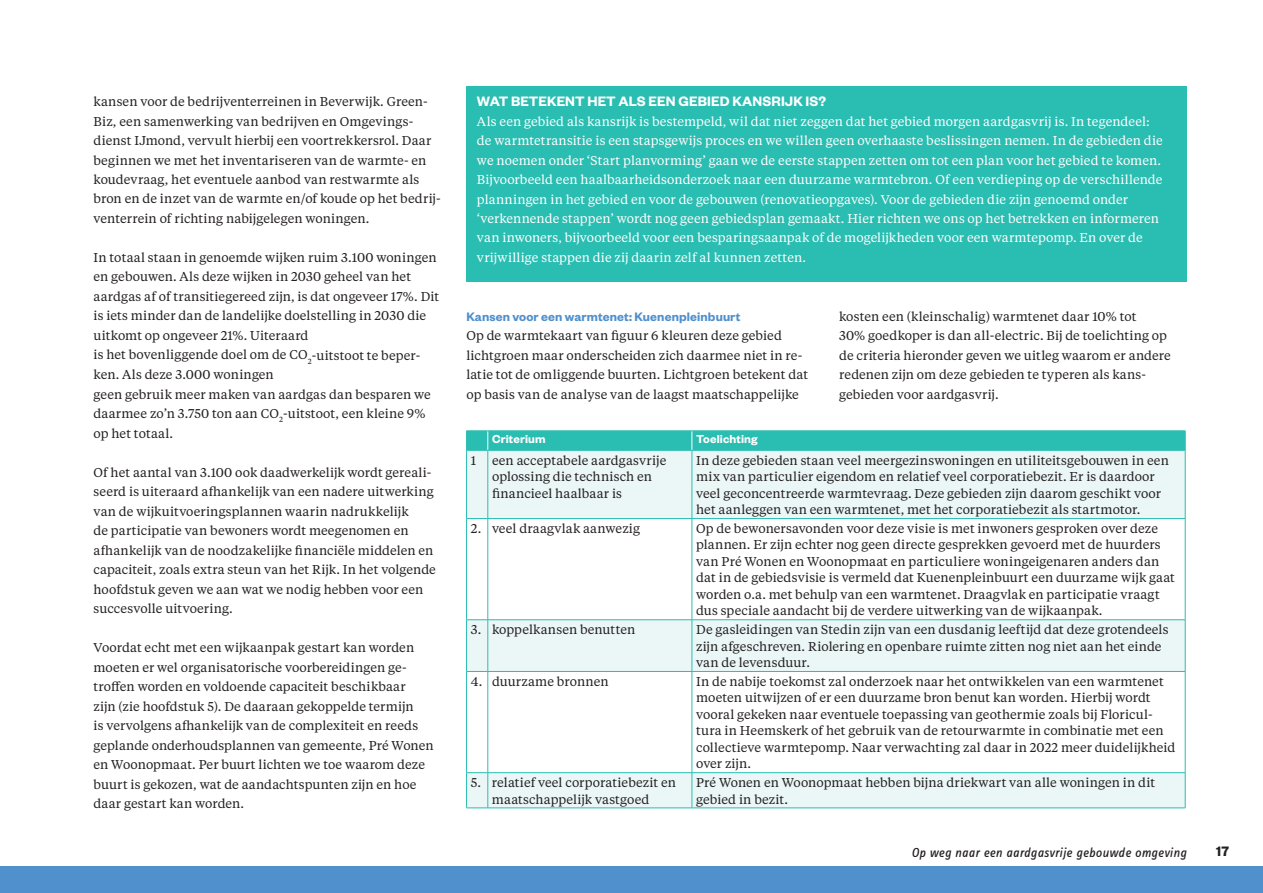
<style>
.page{position:relative;width:1263px;height:893px;background:#fff}
.page>*{position:absolute;margin:0;border:0;box-sizing:border-box;transform-origin:0 0}
.kaderkop{font:600 15px "Founders Grotesk";letter-spacing:.01em;color:#fff}
.t1{font:600 15px "Founders Grotesk";color:#231f20}
.t2{font:italic 13.5px "Info Text Pro";letter-spacing:.025em;color:#231f20}
.tussenkop_3{font:600 13.5px "Founders Grotesk";letter-spacing:.01em;color:#5090cc}
.plat{font:12.75px/19.5px "Tiempos Text";letter-spacing:.005em;color:#231f20}
.tabel_plat{font:12.75px/16.5px "Tiempos Text";letter-spacing:.005em;color:#231f20}
.kaderplat{font:12.75px/19.5px "Tiempos Text";letter-spacing:.005em;color:#fff}
.tabelkop{font:600 12.75px "Founders Grotesk";letter-spacing:.01em;color:#fff}
</style>
<div class="page">
<div style="left:0;top:867px;width:1263px;height:26px;background:#5090cc"></div>
<svg style="left:467px;top:451px;width:718px;height:357px"></svg>
<hr style="left:466px;top:450px;width:1px;height:68px;background:#2abdb1">
<div style="left:466px;top:431px;width:720px;height:20px;background:#2abdb1"></div>
<hr style="left:488px;top:450px;width:204px;height:1px;background:#2abdb1">
<hr style="left:692px;top:450px;width:493px;height:1px;background:#2abdb1">
<hr style="left:487px;top:450px;width:1px;height:68px;background:#2abdb1">
<hr style="left:692px;top:450px;width:1px;height:68px;background:#2abdb1">
<hr style="left:1185px;top:450px;width:1px;height:68px;background:#2abdb1">
<hr style="left:466px;top:519px;width:1px;height:101px;background:#2abdb1">
<svg style="left:466px;top:518px;width:22px;height:1px"></svg>
<hr style="left:488px;top:518px;width:204px;height:1px;background:#2abdb1">
<hr style="left:692px;top:518px;width:493px;height:1px;background:#2abdb1">
<hr style="left:487px;top:519px;width:1px;height:101px;background:#2abdb1">
<hr style="left:692px;top:519px;width:1px;height:101px;background:#2abdb1">
<hr style="left:1185px;top:519px;width:1px;height:101px;background:#2abdb1">
<hr style="left:466px;top:620px;width:1px;height:51px;background:#2abdb1">
<svg style="left:466px;top:619px;width:22px;height:1px"></svg>
<hr style="left:488px;top:619px;width:204px;height:1px;background:#2abdb1">
<hr style="left:692px;top:619px;width:493px;height:1px;background:#2abdb1">
<hr style="left:487px;top:620px;width:1px;height:51px;background:#2abdb1">
<hr style="left:692px;top:620px;width:1px;height:51px;background:#2abdb1">
<hr style="left:1185px;top:620px;width:1px;height:51px;background:#2abdb1">
<hr style="left:466px;top:672px;width:1px;height:100px;background:#2abdb1">
<svg style="left:466px;top:671px;width:22px;height:1px"></svg>
<hr style="left:488px;top:671px;width:204px;height:1px;background:#2abdb1">
<hr style="left:692px;top:671px;width:493px;height:1px;background:#2abdb1">
<hr style="left:487px;top:672px;width:1px;height:100px;background:#2abdb1">
<hr style="left:692px;top:672px;width:1px;height:100px;background:#2abdb1">
<hr style="left:1185px;top:672px;width:1px;height:100px;background:#2abdb1">
<hr style="left:466px;top:773px;width:1px;height:35px;background:#2abdb1">
<svg style="left:466px;top:772px;width:22px;height:1px"></svg>
<hr style="left:488px;top:772px;width:204px;height:1px;background:#2abdb1">
<hr style="left:692px;top:772px;width:493px;height:1px;background:#2abdb1">
<hr style="left:487px;top:773px;width:1px;height:35px;background:#2abdb1">
<hr style="left:692px;top:773px;width:1px;height:35px;background:#2abdb1">
<hr style="left:1185px;top:773px;width:1px;height:35px;background:#2abdb1">
<svg style="left:466px;top:808px;width:22px;height:1px"></svg>
<hr style="left:488px;top:808px;width:204px;height:1px;background:#2abdb1">
<hr style="left:692px;top:808px;width:493px;height:1px;background:#2abdb1">
<div style="left:466px;top:87px;width:720px;height:195px;background:#2abdb1"></div>
<p class="plat" style="left:94px;top:91px;width:349px">kansen voor de bedrijventerreinen in Beverwijk. Green-Biz, een samenwerking van bedrijven en Omgevings&shy;dienst IJmond, vervult hierbij een voortrekkersrol. Daar beginnen we met het inventariseren van de warmte- en koudevraag, het eventuele aanbod van restwarmte als bron en de inzet van de warmte en/of koude op het bedrij&shy;venterrein of richting nabijgelegen woningen.</p>
<p class="plat" style="left:94px;top:247px;width:347px">In totaal staan in genoemde wijken ruim 3.100 woningen en gebouwen. Als deze wijken in 2030 geheel van het aardgas af of transitiegereed zijn, is dat ongeveer 17%. Dit is iets minder dan de landelijke doelstelling in 2030 die uitkomt op ongeveer 21%. Uiteraard<br>is het bovenliggende doel om de CO<sub>2</sub>-uitstoot te beper&shy;ken. Als deze 3.000 woningen<br>geen gebruik meer maken van aardgas dan besparen we daarmee zo’n 3.750 ton aan CO<sub>2</sub>-uitstoot, een kleine 9% op het totaal.</p>
<p class="plat" style="left:94px;top:462px;width:344px">Of het aantal van 3.100 ook daadwerkelijk wordt gereali&shy;seerd is uiteraard afhankelijk van een nadere uitwerking van de wijkuitvoeringsplannen waarin nadrukkelijk<br>de participatie van bewoners wordt meegenomen en afhankelijk van de noodzakelijke financiële middelen en capaciteit, zoals extra steun van het Rijk. In het volgende hoofdstuk geven we aan wat we nodig hebben voor een succesvolle uitvoering.</p>
<p class="plat" style="left:94px;top:637px;width:342px">Voordat echt met een wijkaanpak gestart kan worden moeten er wel organisatorische voorbereidingen ge&shy;troffen worden en voldoende capaciteit beschikbaar<br>zijn (zie hoofdstuk 5). De daaraan gekoppelde termijn<br>is vervolgens afhankelijk van de complexiteit en reeds geplande onderhoudsplannen van gemeente, Pré Wonen en Woonopmaat. Per buurt lichten we toe waarom deze buurt is gekozen, wat de aandachtspunten zijn en hoe daar gestart kan worden.</p>
<p class="kaderkop" style="left:477px;top:92px;width:351px">WAT BETEKENT HET ALS EEN GEBIED KANSRIJK IS?</p>
<p class="kaderplat" style="left:477px;top:111px;width:687px">Als een gebied als kansrijk is bestempeld, wil dat niet zeggen dat het gebied morgen aardgasvrij is. In tegendeel: de warmtetransitie is een stapsgewijs proces en we willen geen overhaaste beslissingen nemen. In de gebieden die we noemen onder ‘Start planvorming’ gaan we de eerste stappen zetten om tot een plan voor het gebied te komen.<br>Bijvoorbeeld een haalbaarheidsonderzoek naar een duurzame warmtebron. Of een verdieping op de verschillende planningen in het gebied en voor de gebouwen (renovatieopgaves). Voor de gebieden die zijn genoemd onder ‘verkennende stappen’ wordt nog geen gebiedsplan gemaakt. Hier richten we ons op het betrekken en informeren van inwoners, bijvoorbeeld voor een besparingsaanpak of de mogelijkheden voor een warmtepomp. En over de vrijwillige stappen die zij daarin zelf al kunnen zetten.</p>
<p class="tussenkop_3" style="left:466px;top:308px;width:276px">Kansen voor een warmtenet: Kuenenpleinbuurt</p>
<p class="plat" style="left:466px;top:325px;width:343px">Op de warmtekaart van figuur 6 kleuren deze gebied lichtgroen maar onderscheiden zich daarmee niet in re&shy;latie tot de omliggende buurten. Lichtgroen betekent dat op basis van de analyse van de laagst maatschappelijke</p>
<p class="tabelkop" style="left:492px;top:431px;width:55px">Criterium</p>
<p class="tabelkop" style="left:696px;top:431px;width:63px">Toelichting</p>
<p class="plat" style="left:839px;top:306px;width:333px">kosten een (kleinschalig) warmtenet daar 10% tot<br>30% goedkoper is dan all-electric. Bij de toelichting op de criteria hieronder geven we uitleg waarom er andere redenen zijn om deze gebieden te typeren als kans&shy;gebieden voor aardgasvrij.</p>
<p class="tabel_plat" style="left:471px;top:451px;width:7px">1</p>
<p class="tabel_plat" style="left:492px;top:451px;width:176px">een acceptabele aardgasvrije oplossing die technisch en financieel haalbaar is</p>
<p class="tabel_plat" style="left:696px;top:451px;width:474px">In deze gebieden staan veel meergezinswoningen en utiliteitsgebouwen in een mix van particulier eigendom en relatief veel corporatiebezit. Er is daardoor veel geconcentreerde warmtevraag. Deze gebieden zijn daarom geschikt voor het aanleggen van een warmtenet, met het corporatiebezit als startmotor.</p>
<p class="tabel_plat" style="left:471px;top:520px;width:12px">2.</p>
<p class="tabel_plat" style="left:492px;top:520px;width:149px">veel draagvlak aanwezig</p>
<p class="tabel_plat" style="left:696px;top:520px;width:480px">Op de bewonersavonden voor deze visie is met inwoners gesproken over deze plannen. Er zijn echter nog geen directe gesprekken gevoerd met de huurders van Pré Wonen en Woonopmaat en particuliere woningeigenaren anders dan dat in de gebiedsvisie is vermeld dat Kuenenpleinbuurt een duurzame wijk gaat worden o.a. met behulp van een warmtenet. Draagvlak en participatie vraagt dus speciale aandacht bij de verdere uitwerking van de wijkaanpak.</p>
<p class="tabel_plat" style="left:471px;top:621px;width:12px">3.</p>
<p class="tabel_plat" style="left:492px;top:621px;width:145px">koppelkansen benutten</p>
<p class="tabel_plat" style="left:696px;top:621px;width:474px">De gasleidingen van Stedin zijn van een dusdanig leeftijd dat deze grotendeels zijn afgeschreven. Riolering en openbare ruimte zitten nog niet aan het einde van de levensduur.</p>
<p class="tabel_plat" style="left:471px;top:673px;width:13px">4.</p>
<p class="tabel_plat" style="left:492px;top:673px;width:118px">duurzame bronnen</p>
<p class="tabel_plat" style="left:696px;top:673px;width:481px">In de nabije toekomst zal onderzoek naar het ontwikkelen van een warmtenet moeten uitwijzen of er een duurzame bron benut kan worden. Hierbij wordt vooral gekeken naar eventuele toepassing van geothermie zoals bij Floricul&shy;tura in Heemskerk of het gebruik van de retourwarmte in combinatie met een collectieve warmtepomp. Naar verwachting zal daar in 2022 meer duidelijkheid over zijn.</p>
<p class="tabel_plat" style="left:471px;top:774px;width:12px">5.</p>
<p class="tabel_plat" style="left:492px;top:774px;width:185px">relatief veel corporatiebezit en maatschappelijk vastgoed</p>
<p class="tabel_plat" style="left:696px;top:774px;width:460px">Pré Wonen en Woonopmaat hebben bijna driekwart van alle woningen in dit gebied in bezit.</p>
<p class="t2" style="left:911px;top:844px;width:276px">Op weg naar een aardgasvrije gebouwde omgeving</p>
<p class="t1" style="left:1216px;top:841px;width:14px">17</p>
</div>
